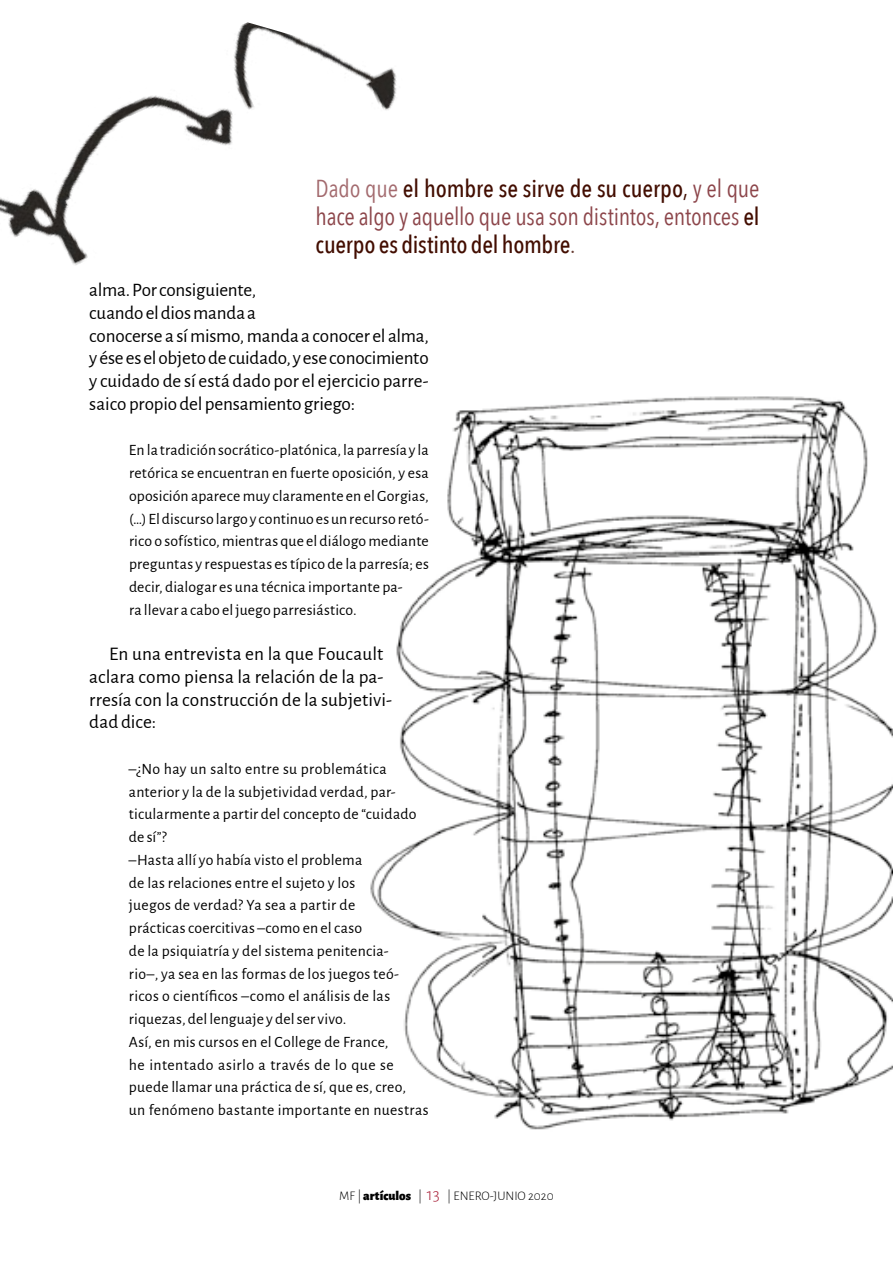
<style>
.page{position:relative;width:893px;height:1265px;background:#fff}
.page>*{position:absolute;margin:0;border:0;box-sizing:border-box;transform-origin:0 0}
.t1{font:500 24.5px/28px "Avenir Next Condensed";letter-spacing:-.005em;color:#420d00;text-align:justify}
.t2{font:19.25px/22.8px "Alegreya Sans";letter-spacing:.005em;color:#000}
.t3{font:19.07px/22.8px "Alegreya Sans";letter-spacing:-.005em;color:#000}
.t4{font:15.75px/22.8px "Alegreya Sans";letter-spacing:.015em;color:#000}
.t5{font:300 13.12px "Alegreya Sans";color:#000}
.s1{font-weight:400;color:#a36a6e}
.s2{font-weight:400}
.s3{font-weight:400;color:#8c454a}
.s4{font-weight:400;color:#683d33}
.s5{font-size:19.07px}
.s6{font-weight:900}
.s7{font-size:17.5px;color:#a9223a}
</style>
<div class="page">
<img style="left:370px;top:396px;width:523px;height:734px">
<img style="left:0;top:22px;width:397px;height:243px">
<h1 class="t1" style="left:316px;top:174px;width:445px"><span class="s1">Dado que</span> el hombre se sirve de su cuerpo<span class="s2">,</span> <span class="s3">y el que hace algo y aquello que usa son distintos, entonces</span> el cuerpo es distinto del hombre<span class="s4">.</span></h1>
<p class="t3" style="left:89px;top:278px;width:341px">alma.Porconsiguiente,<br>cuandoeldiosmandaa<br>conocerse a símismo,manda a conocer el alma, yéseeselobjetodecuidado,yeseconocimiento y cuidado de sí está dado por el ejercicio parre-</p>
<p class="t2" style="left:89px;top:391px;width:267px"><span class="s5">saico propio</span>delpensamientogriego:</p>
<p class="t4" style="left:129px;top:438px;width:301px">Enla tradiciónsocrático-platónica, laparresía y la retórica se encuentran en fuerte oposición, y esa oposición aparece muy claramente en elGorgias, (…)Eldiscursolargoycontinuoesunrecursoretó&shy;rico o sofístico, mientras que el diálogo mediante preguntas y respuestas estípico de la parresía; es decir, dialogar es una técnica importante pa-<br>ra llevar a cabo el juego parresiástico.</p>
<p class="t2" style="left:89px;top:642px;width:304px;text-indent:20px">En una entrevista en la que Foucault aclara como piensa la relación de la pa&shy;rresía con la construcción de la subjetivi&shy;dad dice:</p>
<p class="t4" style="left:129px;top:757px;width:301px">–¿No hay un salto entre su problemática anterior y la de la subjetividad verdad, par&shy;ticularmente a partir delconcepto de “cuidado de sí”?<br>–Hasta allí yo había visto el problema<br>de las relaciones entre el sujeto y los<br>juegos de verdad? Ya sea a partir de prácticascoercitivas –como en elcaso<br>de la psiquiatría y del sistema penitencia-<br>rio–, ya sea en las formas de los juegos teó&shy;ricos o científicos –como el análisis de las riquezas, del lenguaje y delser vivo.<br>Así, en mis cursos en el College de France,<br>he intentado asirlo a través de lo que se puede llamar una práctica de sí, que es, creo,<br>un fenómeno bastante importante en nuestras</p>
<p class="t5" style="left:339px;top:1187px;width:216px">MF | <span class="s6">artículos</span> | <span class="s7">13</span> | ENERO-JUNIO 2020</p>
</div>
